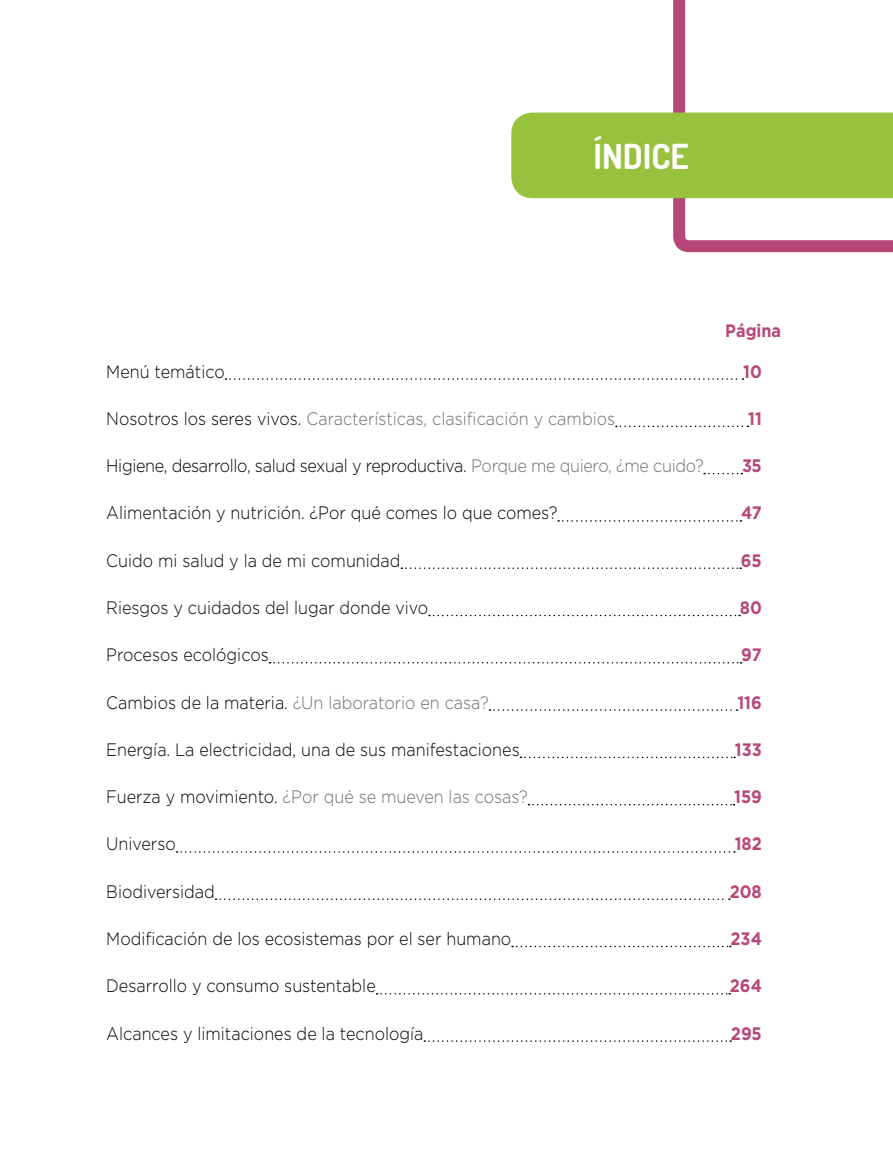
<style>
.page{position:relative;width:893px;height:1149px;background:#fff}
.page>*{position:absolute;margin:0;border:0;box-sizing:border-box;transform-origin:0 0}
.t1{font:700 34.5px "Dosis";color:#fff}
.t2{font:300 18px "Gotham";color:#000;scale:.9 1}
.t3{font:300 18px "Gotham";color:#6d6e71;scale:.9 1}
.t4{font:300 18px "Gotham";letter-spacing:-.02em;color:#000;scale:.9 1}
.t5{font:700 18px "Gotham";color:#b64878;scale:.9 1}
.s1{color:#000}
.s2{color:#6d6e71}
</style>
<div class="page">
<svg style="left:226px;top:378px;width:517px;height:1px"></svg>
<svg style="left:616px;top:425px;width:132px;height:2px"></svg>
<svg style="left:704px;top:472px;width:38px;height:2px"></svg>
<svg style="left:558px;top:520px;width:183px;height:1px"></svg>
<svg style="left:401px;top:567px;width:340px;height:1px"></svg>
<svg style="left:429px;top:614px;width:311px;height:2px"></svg>
<svg style="left:270px;top:662px;width:471px;height:1px"></svg>
<svg style="left:489px;top:709px;width:249px;height:1px"></svg>
<svg style="left:520px;top:756px;width:215px;height:1px"></svg>
<svg style="left:528px;top:803px;width:206px;height:2px"></svg>
<svg style="left:177px;top:851px;width:558px;height:1px"></svg>
<svg style="left:216px;top:898px;width:514px;height:1px"></svg>
<svg style="left:512px;top:945px;width:219px;height:1px"></svg>
<svg style="left:377px;top:993px;width:353px;height:1px"></svg>
<svg style="left:424px;top:1040px;width:307px;height:1px"></svg>
<svg style="left:673px;top:0;width:220px;height:252px"></svg>
<div style="left:511px;top:112px;width:382px;height:86px;background:#98c23d"></div>
<h1 class="t1" style="left:593px;top:134px;width:97px">ÍNDICE</h1>
<p class="t5" style="left:725px;top:320px;width:64px">Página</p>
<p class="t2" style="left:106px;top:361px;width:133px">Menú temático</p>
<p class="t5" style="left:743px;top:360px;width:22px">10</p>
<p class="t3" style="left:106px;top:408px;width:567px"><span class="s1">Nosotros los seres vivos.</span> Características, clasificación y cambios</p>
<p class="t5" style="left:748px;top:408px;width:17px">11</p>
<p class="t4" style="left:106px;top:456px;width:665px">Higiene, desarrollo, salud sexual y reproductiva. <span class="s2">Porque me quiero, ¿me cuido?</span></p>
<p class="t5" style="left:742px;top:455px;width:24px">35</p>
<p class="t2" style="left:106px;top:503px;width:503px">Alimentación y nutrición. ¿Por qué comes lo que comes?</p>
<p class="t5" style="left:741px;top:502px;width:25px">47</p>
<p class="t2" style="left:106px;top:550px;width:328px">Cuido mi salud y la de mi comunidad</p>
<p class="t5" style="left:741px;top:549px;width:25px">65</p>
<p class="t2" style="left:106px;top:597px;width:359px">Riesgos y cuidados del lugar donde vivo</p>
<p class="t5" style="left:740px;top:597px;width:26px">80</p>
<p class="t2" style="left:106px;top:645px;width:182px">Procesos ecológicos</p>
<p class="t5" style="left:741px;top:644px;width:24px">97</p>
<p class="t3" style="left:106px;top:692px;width:426px"><span class="s1">Cambios de la materia.</span> ¿Un laboratorio en casa?</p>
<p class="t5" style="left:737px;top:691px;width:29px">116</p>
<p class="t2" style="left:106px;top:739px;width:461px">Energía. La electricidad, una de sus manifestaciones</p>
<p class="t5" style="left:735px;top:738px;width:31px">133</p>
<p class="t3" style="left:106px;top:786px;width:470px"><span class="s1">Fuerza y movimiento.</span> ¿Por qué se mueven las cosas?</p>
<p class="t5" style="left:734px;top:786px;width:32px">159</p>
<p class="t2" style="left:106px;top:834px;width:79px">Universo</p>
<p class="t5" style="left:735px;top:833px;width:32px">182</p>
<p class="t2" style="left:106px;top:881px;width:122px">Biodiversidad</p>
<p class="t5" style="left:730px;top:880px;width:37px">208</p>
<p class="t2" style="left:106px;top:928px;width:451px">Modificación de los ecosistemas por el ser humano</p>
<p class="t5" style="left:730px;top:927px;width:36px">234</p>
<p class="t2" style="left:106px;top:975px;width:301px">Desarrollo y consumo sustentable</p>
<p class="t5" style="left:730px;top:975px;width:37px">264</p>
<p class="t2" style="left:106px;top:1023px;width:354px">Alcances y limitaciones de la tecnología</p>
<p class="t5" style="left:731px;top:1022px;width:36px">295</p>
</div>
